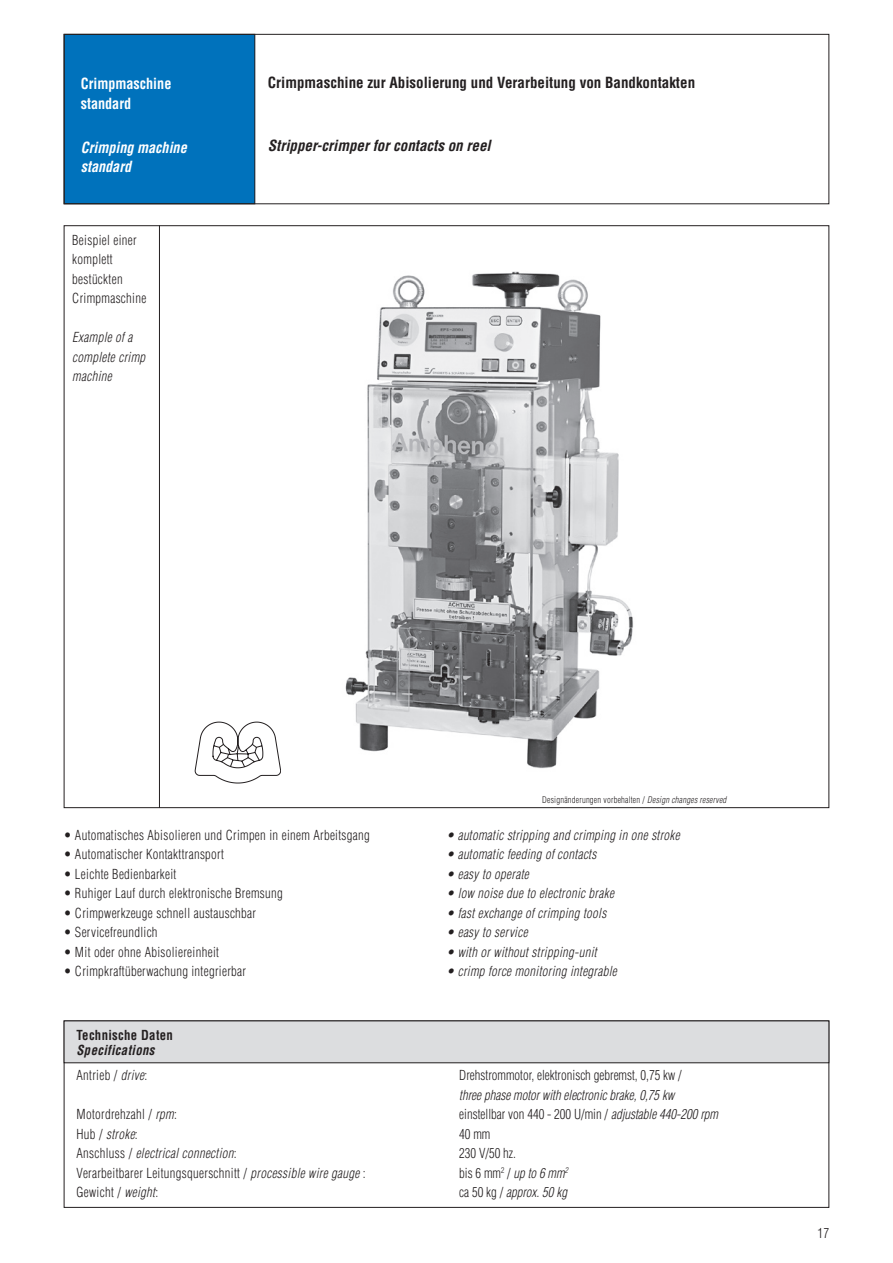
<style>
.page{position:relative;width:893px;height:1263px;background:#fff}
.page>*{position:absolute;margin:0;border:0;box-sizing:border-box;transform-origin:0 0}
.t1{font:700 condensed 15px "Helvetica";color:#231f20}
.t2{font:italic 700 condensed 15px "Helvetica";color:#231f20}
.t3{font:italic 700 condensed 15px/19.5px "Helvetica";color:#fff;scale:.95 1}
.t4{font:700 condensed 15px/19.5px "Helvetica";color:#fff;scale:.95 1}
.t5{font:300 condensed 13.5px/19.5px "Helvetica";letter-spacing:.025em;color:#231f20;scale:.95 1}
.t6{font:italic 300 condensed 13.5px/19.5px "Helvetica";letter-spacing:.025em;color:#231f20;scale:.95 1}
.t7{font:italic 300 condensed 13.5px/19.5px "Helvetica";color:#231f20;scale:.95 1}
.t8{font:300 condensed 13.5px "Helvetica";color:#231f20;scale:.95 1}
.t9{font:700 condensed 13.5px "Helvetica";letter-spacing:.025em;color:#231f20;scale:.95 1}
.t10{font:italic 700 condensed 13.5px "Helvetica";letter-spacing:.025em;color:#231f20;scale:.95 1}
.t11{font:300 condensed 9px "Helvetica";letter-spacing:.025em;color:#231f20;scale:.95 1}
.s1{font-style:italic}
.s2{font-style:normal}
</style>
<div class="page">
<div style="left:64px;top:34px;width:191px;height:170px;background:#0072bc"></div>
<hr style="left:159px;top:225px;width:1px;height:583px;background:#231f20">
<div style="left:64px;top:1021px;width:765px;height:42px;background:#dcdddf"></div>
<div style="left:64px;top:1020px;width:765px;height:43px;border:1px solid #231f20"></div>
<img style="left:345px;top:271px;width:288px;height:498px">
<svg style="left:195px;top:722px;width:86px;height:61px"></svg>
<div style="left:64px;top:34px;width:765px;height:170px;border:1px solid #231f20"></div>
<p class="t4" style="left:81px;top:74px;width:97px">Crimpmaschine standard</p>
<p class="t3" style="left:81px;top:137px;width:113px">Crimping machine standard</p>
<p class="t5" style="left:72px;top:230px;width:79px">Beispiel einer komplett bestückten<br>Crimpmaschine</p>
<p class="t6" style="left:72px;top:327px;width:78px">Example of a complete crimp machine</p>
<p class="t1" style="left:268px;top:74px;width:429px">Crimpmaschine zur Abisolierung und Verarbeitung von Bandkontakten</p>
<p class="t2" style="left:268px;top:137px;width:224px">Stripper-crimper for contacts on reel</p>
<p class="t5" style="left:64px;top:825px;width:324px">• Automatisches Abisolieren und Crimpen in einem Arbeitsgang</p>
<p class="t5" style="left:64px;top:845px;width:170px">• Automatischer Kontakttransport</p>
<p class="t5" style="left:64px;top:864px;width:120px">• Leichte Bedienbarkeit</p>
<p class="t5" style="left:64px;top:884px;width:232px">• Ruhiger Lauf durch elektronische Bremsung</p>
<p class="t5" style="left:64px;top:903px;width:204px">• Crimpwerkzeuge schnell austauschbar</p>
<p class="t5" style="left:64px;top:923px;width:100px">• Servicefreundlich</p>
<p class="t5" style="left:64px;top:942px;width:165px">• Mit oder ohne Abisoliereinheit</p>
<p class="t5" style="left:64px;top:962px;width:193px">• Crimpkraftüberwachung integrierbar</p>
<p class="t9" style="left:77px;top:1026px;width:103px">Technische Daten</p>
<p class="t10" style="left:77px;top:1041px;width:84px">Specifications</p>
<p class="t5" style="left:77px;top:1065px;width:76px">Antrieb / <span class="s1">drive</span>:</p>
<p class="t5" style="left:77px;top:1104px;width:306px">Motordrehzahl / <span class="s1">rpm</span>:<br>Hub / <span class="s1">stroke</span>:<br>Anschluss / <span class="s1">electrical connection</span>:<br>Verarbeitbarer Leitungsquerschnitt / <span class="s1">processible wire gauge</span> :<br>Gewicht / <span class="s1">weight</span>:</p>
<p class="t11" style="left:542px;top:795px;width:195px">Designänderungen vorbehalten / <span class="s1">Design changes reserved</span></p>
<p class="t6" style="left:446px;top:825px;width:247px">• automatic stripping and crimping in one stroke</p>
<p class="t6" style="left:446px;top:845px;width:159px">• automatic feeding of contacts</p>
<p class="t6" style="left:446px;top:864px;width:88px">• easy to operate</p>
<p class="t6" style="left:446px;top:884px;width:178px">• low noise due to electronic brake</p>
<p class="t6" style="left:446px;top:903px;width:170px">• fast exchange of crimping tools</p>
<p class="t6" style="left:446px;top:923px;width:87px">• easy to service</p>
<p class="t6" style="left:446px;top:942px;width:160px">• with or without stripping-unit</p>
<p class="t6" style="left:446px;top:962px;width:181px">• crimp force monitoring integrable</p>
<p class="t8" style="left:459px;top:1067px;width:236px">Drehstrommotor, elektronisch gebremst, 0,75 kw /</p>
<p class="t7" style="left:459px;top:1085px;width:274px">three phase motor with electronic brake, 0,75 kw <span class="s2">einstellbar von 440 - 200 U/min /</span> adjustable 440-200 rpm<br><span class="s2">40 mm<br>230 V/50 hz.<br>bis 6 mm</span><sup>2</sup> <span class="s2">/</span> up to 6 mm<sup>2<br></sup><span class="s2">ca 50 kg /</span> approx. 50 kg</p>
<p class="t5" style="left:817px;top:1223px;width:14px">17</p>
</div>
